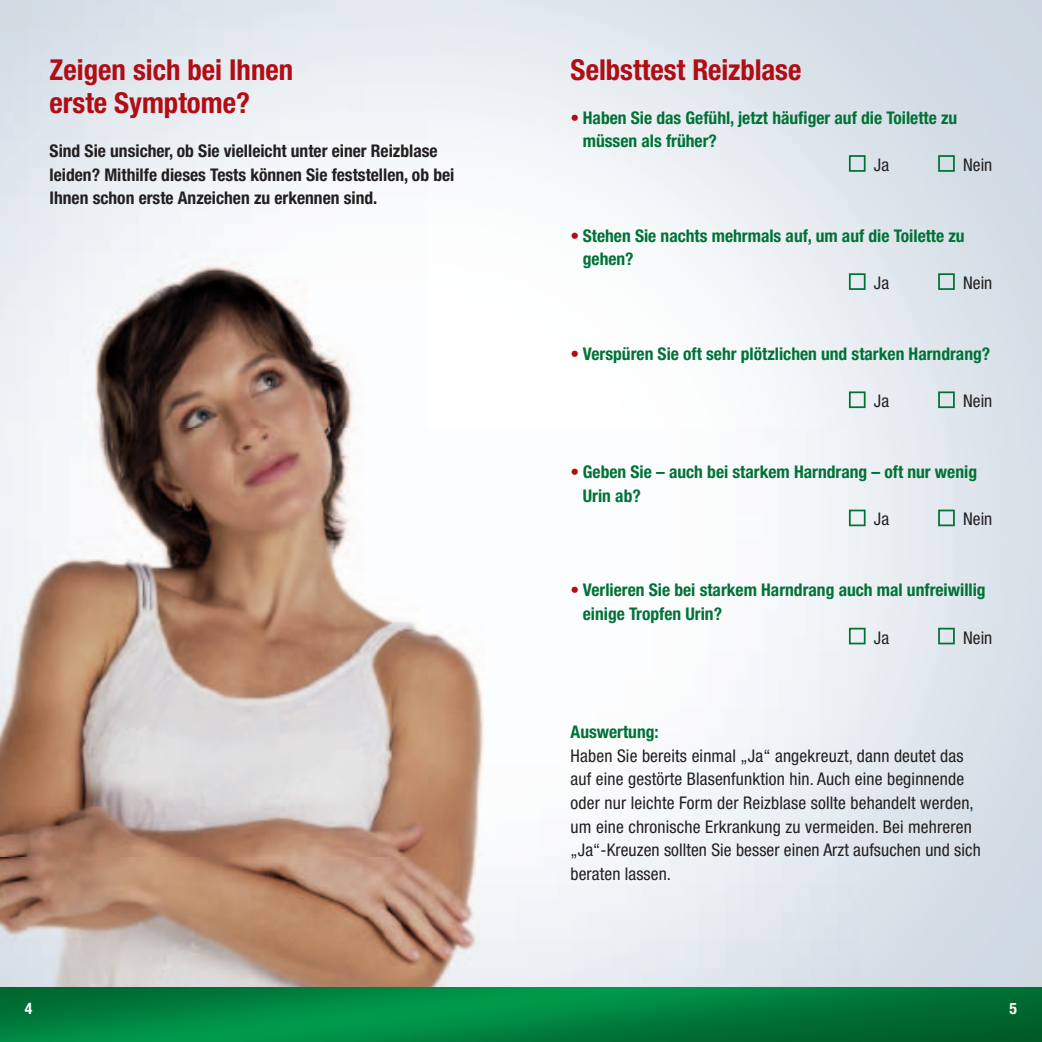
<style>
.page{position:relative;width:1042px;height:1042px;background:#fff}
.page>*{position:absolute;margin:0;border:0;box-sizing:border-box;transform-origin:0 0}
.t1{font:700 condensed 28.88px/33.2px "Helvetica Neue LT Pro";color:#b00d15}
.t2{font:700 condensed 17.5px/23.6px "Helvetica Neue LT Pro";color:#007236}
.t3{font:condensed 17.5px/23.6px "Helvetica Neue LT Pro";letter-spacing:.01em;color:#231f20}
.t4{font:700 condensed 17.5px/23.6px "Helvetica Neue LT Pro";color:#231f20}
.t5{font:700 condensed 15.75px "Helvetica Neue LT Pro";color:#fff}
.s1{color:#b00d15}
</style>
<div class="page">
<img style="left:0;top:0;width:1042px;height:987px">
<img style="left:0;top:987px;width:1042px;height:55px">
<svg style="left:849px;top:155px;width:16px;height:17px"></svg>
<svg style="left:938px;top:155px;width:17px;height:17px"></svg>
<svg style="left:849px;top:273px;width:16px;height:17px"></svg>
<svg style="left:938px;top:273px;width:17px;height:17px"></svg>
<svg style="left:849px;top:391px;width:16px;height:17px"></svg>
<svg style="left:938px;top:391px;width:17px;height:17px"></svg>
<svg style="left:849px;top:509px;width:16px;height:17px"></svg>
<svg style="left:938px;top:509px;width:17px;height:17px"></svg>
<svg style="left:849px;top:628px;width:16px;height:16px"></svg>
<svg style="left:938px;top:628px;width:17px;height:16px"></svg>
<h1 class="t1" style="left:50px;top:53px;width:245px">Zeigen sich bei Ihnen erste Symptome?</h1>
<p class="t4" style="left:50px;top:139px;width:406px">Sind Sie unsicher, ob Sie vielleicht unter einer Reizblase leiden? Mithilfe dieses Tests können Sie feststellen, ob bei<br>Ihnen schon erste Anzeichen zu erkennen sind.</p>
<h1 class="t1" style="left:570px;top:53px;width:232px">Selbsttest Reizblase</h1>
<p class="t2" style="left:583px;top:105px;width:376px;text-indent:-12px"><span class="s1">•</span> Haben Sie das Gefühl, jetzt häufiger auf die Toilette zu müssen als früher?</p>
<p class="t3" style="left:874px;top:153px;width:17px">Ja</p>
<p class="t3" style="left:963px;top:153px;width:31px">Nein</p>
<p class="t2" style="left:583px;top:223px;width:383px;text-indent:-12px"><span class="s1">•</span> Stehen Sie nachts mehrmals auf, um auf die Toilette zu gehen?</p>
<p class="t3" style="left:874px;top:271px;width:17px">Ja</p>
<p class="t3" style="left:963px;top:271px;width:31px">Nein</p>
<p class="t2" style="left:570px;top:342px;width:421px"><span class="s1">•</span> Verspüren Sie oft sehr plötzlichen und starken Harndrang?</p>
<p class="t3" style="left:874px;top:389px;width:17px">Ja</p>
<p class="t3" style="left:963px;top:389px;width:31px">Nein</p>
<p class="t2" style="left:583px;top:460px;width:396px;text-indent:-12px"><span class="s1">•</span> Geben Sie – auch bei starkem Harndrang – oft nur wenig<br>Urin ab?</p>
<p class="t3" style="left:874px;top:507px;width:17px">Ja</p>
<p class="t3" style="left:963px;top:507px;width:31px">Nein</p>
<p class="t2" style="left:583px;top:578px;width:404px;text-indent:-12px"><span class="s1">•</span> Verlieren Sie bei starkem Harndrang auch mal unfreiwillig einige Tropfen Urin?</p>
<p class="t3" style="left:874px;top:625px;width:17px">Ja</p>
<p class="t3" style="left:963px;top:625px;width:31px">Nein</p>
<p class="t2" style="left:570px;top:720px;width:90px">Auswertung:</p>
<p class="t3" style="left:570px;top:743px;width:412px">Haben Sie bereits einmal „Ja“ angekreuzt, dann deutet das auf eine gestörte Blasenfunktion hin. Auch eine beginnende oder nur leichte Form der Reizblase sollte behandelt werden, um eine chronische Erkrankung zu vermeiden. Bei mehreren „Ja“-Kreuzen sollten Sie besser einen Arzt aufsuchen und sich beraten lassen.</p>
<p class="t5" style="left:25px;top:998px;width:9px">4</p>
<p class="t5" style="left:1009px;top:998px;width:9px">5</p>
</div>
